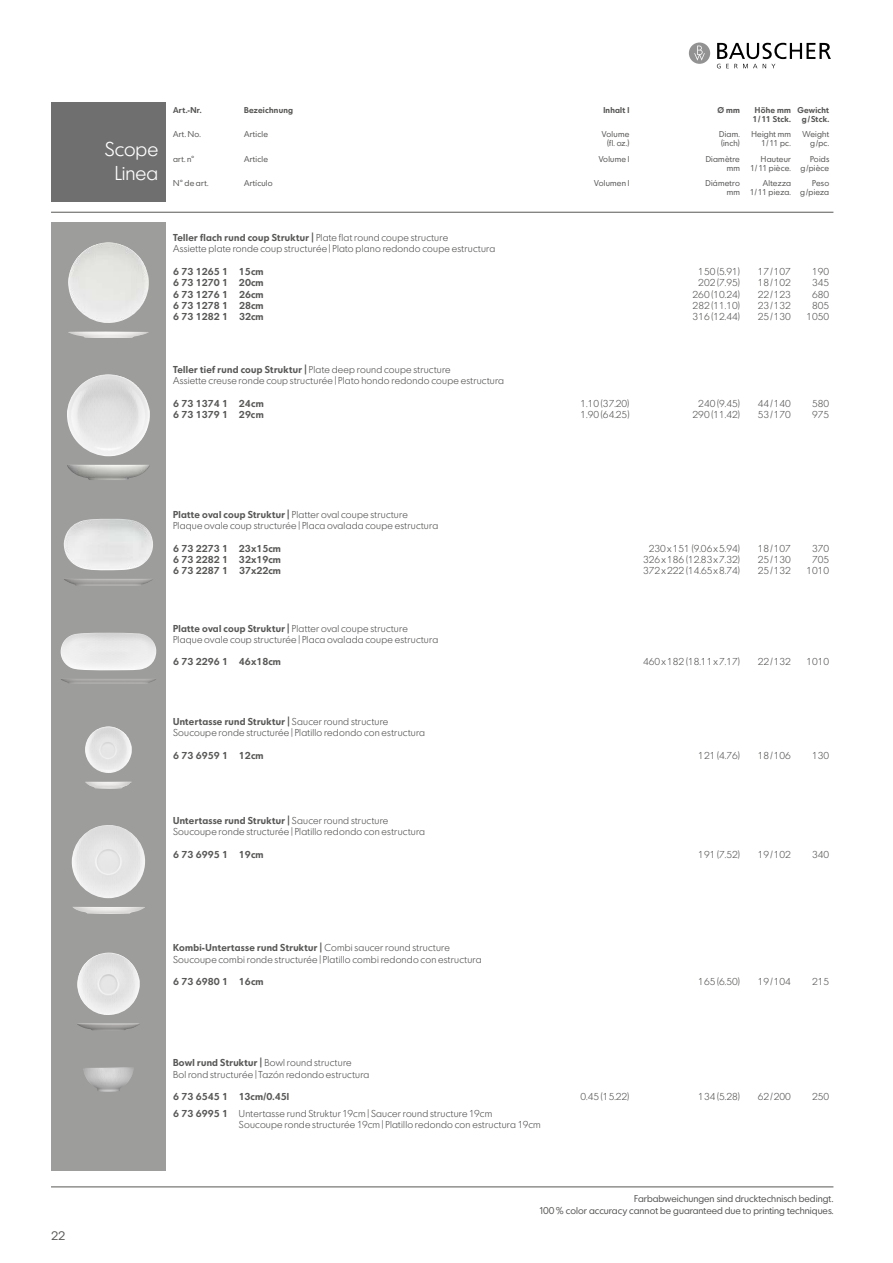
<style>
.page{position:relative;width:893px;height:1263px;background:#fff}
.page>*{position:absolute;margin:0;border:0;box-sizing:border-box;transform-origin:0 0}
.t1{font:300 19.5px/23.4px "Bauscher";color:#fff;text-align:center}
.t2{font:12px "Bauscher";color:#575756}
.t3{font:300 9.75px/11.2px "Bauscher";letter-spacing:.02em;color:#575756}
.t4{font:600 9.75px "Bauscher";color:#575756}
.t5{font:300 9.75px "Bauscher";color:#575756}
.t6{font:9.6px/11.9px "Bauscher";letter-spacing:.005em;color:#575756;text-align:right}
.t7{font:8.25px/9px "Bauscher";letter-spacing:.025em;color:#575756;text-align:right}
.t8{font:600 8.25px/9px "Bauscher";letter-spacing:.03em;color:#575756}
.s1{font-weight:600}
</style>
<div class="page">
<hr style="left:51px;top:1186px;width:782px;height:1px;background:#575756">
<div style="left:51px;top:222px;width:115px;height:949px;background:#9d9d9c"></div>
<hr style="left:51px;top:212px;width:782px;height:1px;background:#575756">
<img style="left:68px;top:242px;width:81px;height:81px;border-radius:40px">
<img style="left:68px;top:331px;width:81px;height:7px">
<img style="left:67px;top:374px;width:83px;height:82px;border-radius:41px">
<img style="left:67px;top:465px;width:83px;height:15px">
<img style="left:64px;top:519px;width:89px;height:51px">
<img style="left:64px;top:579px;width:89px;height:7px">
<img style="left:61px;top:633px;width:95px;height:37px">
<img style="left:61px;top:679px;width:95px;height:4px">
<img style="left:85px;top:726px;width:47px;height:47px;border-radius:23px">
<img style="left:85px;top:781px;width:47px;height:8px">
<img style="left:72px;top:825px;width:73px;height:73px;border-radius:36px">
<img style="left:73px;top:907px;width:72px;height:7px">
<img style="left:77px;top:952px;width:63px;height:63px;border-radius:31px">
<img style="left:77px;top:1023px;width:63px;height:7px">
<img style="left:83px;top:1067px;width:51px;height:25px">
<div style="left:51px;top:102px;width:115px;height:99px;background:#706f6f"></div>
<svg style="left:717px;top:43px;width:114px;height:25px"></svg>
<div style="left:689px;top:43px;width:21px;height:21px;background:#929292;border-radius:50%"></div>
<svg style="left:694px;top:46px;width:11px;height:15px"></svg>
<p class="t2" style="left:51px;top:1228px;width:16px">22</p>
<h1 class="t1" style="left:105px;top:137px;width:55px">Scope<br>Linea</h1>
<p class="t8" style="left:173px;top:105px;width:30px">Art.-Nr.</p>
<p class="t8" style="left:244px;top:105px;width:51px">Bezeichnung</p>
<p class="t8" style="left:603px;top:105px;width:28px">Inhalt l</p>
<p class="t8" style="left:717px;top:105px;width:24px">Ø mm</p>
<p class="t8" style="left:753px;top:105px;width:40px">Höhe mm<br>1/11 Stck.</p>
<p class="t8" style="left:797px;top:105px;width:33px;text-align:center">Gewicht g/Stck.</p>
<p class="t7" style="left:173px;top:130px;width:29px">Art. No.</p>
<p class="t7" style="left:244px;top:130px;width:25px">Article</p>
<p class="t7" style="left:602px;top:130px;width:29px">Volume (fl. oz.)</p>
<p class="t7" style="left:719px;top:130px;width:22px;text-align:left">Diam. (inch)</p>
<p class="t7" style="left:752px;top:130px;width:41px">Height mm<br>1/11 pc.</p>
<p class="t7" style="left:802px;top:130px;width:28px">Weight g/pc.</p>
<p class="t7" style="left:173px;top:154px;width:23px">art. n°</p>
<p class="t7" style="left:244px;top:154px;width:25px">Article</p>
<p class="t7" style="left:599px;top:154px;width:32px">Volume l</p>
<p class="t7" style="left:706px;top:154px;width:36px">Diamètre mm</p>
<p class="t7" style="left:750px;top:154px;width:42px">Hauteur<br>1/11 pièce.</p>
<p class="t7" style="left:800px;top:154px;width:30px">Poids g/pièce</p>
<p class="t7" style="left:173px;top:179px;width:37px">N° de art.</p>
<p class="t7" style="left:244px;top:179px;width:30px">Artículo</p>
<p class="t7" style="left:594px;top:179px;width:37px">Volumen l</p>
<p class="t7" style="left:705px;top:179px;width:36px">Diámetro mm</p>
<p class="t7" style="left:750px;top:179px;width:43px">Altezza<br>1/11 pieza.</p>
<p class="t7" style="left:800px;top:179px;width:30px">Peso g/pieza</p>
<p class="t3" style="left:173px;top:232px;width:324px"><span class="s1">Teller flach rund coup Struktur |</span> Plate flat round coupe structure<br>Assiette plate ronde coup structurée | Plato plano redondo coupe estructura</p>
<p class="t4" style="left:173px;top:266px;width:92px">6 73 1265 1 15cm</p>
<p class="t3" style="left:698px;top:266px;width:43px">150 (5.91)</p>
<p class="t3" style="left:758px;top:266px;width:35px">17/107</p>
<p class="t3" style="left:812px;top:266px;width:19px">190</p>
<p class="t4" style="left:173px;top:277px;width:92px">6 73 1270 1 20cm</p>
<p class="t3" style="left:698px;top:277px;width:43px">202 (7.95)</p>
<p class="t3" style="left:758px;top:277px;width:35px">18/102</p>
<p class="t3" style="left:812px;top:277px;width:19px">345</p>
<p class="t4" style="left:173px;top:288px;width:92px">6 73 1276 1 26cm</p>
<p class="t3" style="left:693px;top:288px;width:49px">260 (10.24)</p>
<p class="t3" style="left:758px;top:288px;width:35px">22/123</p>
<p class="t3" style="left:812px;top:288px;width:19px">680</p>
<p class="t4" style="left:173px;top:300px;width:92px">6 73 1278 1 28cm</p>
<p class="t3" style="left:693px;top:300px;width:49px">282 (11.10)</p>
<p class="t3" style="left:758px;top:300px;width:35px">23/132</p>
<p class="t3" style="left:812px;top:300px;width:19px">805</p>
<p class="t4" style="left:173px;top:311px;width:92px">6 73 1282 1 32cm</p>
<p class="t3" style="left:693px;top:311px;width:49px">316 (12.44)</p>
<p class="t3" style="left:758px;top:311px;width:35px">25/130</p>
<p class="t3" style="left:806px;top:311px;width:24px">1050</p>
<p class="t3" style="left:173px;top:364px;width:333px"><span class="s1">Teller tief rund coup Struktur |</span> Plate deep round coupe structure<br>Assiette creuse ronde coup structurée | Plato hondo redondo coupe estructura</p>
<p class="t4" style="left:173px;top:398px;width:92px">6 73 1374 1 24cm</p>
<p class="t3" style="left:580px;top:398px;width:50px">1.10 (37.20)</p>
<p class="t3" style="left:698px;top:398px;width:43px">240 (9.45)</p>
<p class="t3" style="left:758px;top:398px;width:35px">44/140</p>
<p class="t3" style="left:812px;top:398px;width:19px">580</p>
<p class="t4" style="left:173px;top:409px;width:92px">6 73 1379 1 29cm</p>
<p class="t3" style="left:580px;top:409px;width:50px">1.90 (64.25)</p>
<p class="t3" style="left:693px;top:409px;width:49px">290 (11.42)</p>
<p class="t3" style="left:758px;top:409px;width:35px">53/170</p>
<p class="t3" style="left:812px;top:409px;width:19px">975</p>
<p class="t3" style="left:173px;top:508px;width:267px"><span class="s1">Platte oval coup Struktur |</span> Platter oval coupe structure<br>Plaque ovale coup structurée | Placa ovalada coupe estructura</p>
<p class="t4" style="left:173px;top:542px;width:109px">6 73 2273 1 23x15cm</p>
<p class="t5" style="left:649px;top:542px;width:93px">230x151 (9.06x5.94)</p>
<p class="t3" style="left:758px;top:542px;width:35px">18/107</p>
<p class="t3" style="left:812px;top:542px;width:19px">370</p>
<p class="t4" style="left:173px;top:553px;width:109px">6 73 2282 1 32x19cm</p>
<p class="t5" style="left:643px;top:553px;width:98px">326x186 (12.83x7.32)</p>
<p class="t3" style="left:758px;top:554px;width:35px">25/130</p>
<p class="t3" style="left:812px;top:554px;width:19px">705</p>
<p class="t4" style="left:173px;top:565px;width:109px">6 73 2287 1 37x22cm</p>
<p class="t5" style="left:643px;top:565px;width:98px">372x222 (14.65x8.74)</p>
<p class="t3" style="left:758px;top:565px;width:35px">25/132</p>
<p class="t3" style="left:806px;top:565px;width:24px">1010</p>
<p class="t3" style="left:173px;top:622px;width:267px"><span class="s1">Platte oval coup Struktur |</span> Platter oval coupe structure<br>Plaque ovale coup structurée | Placa ovalada coupe estructura</p>
<p class="t4" style="left:173px;top:656px;width:109px">6 73 2296 1 46x18cm</p>
<p class="t5" style="left:643px;top:656px;width:98px">460x182 (18.11x7.17)</p>
<p class="t3" style="left:758px;top:656px;width:35px">22/132</p>
<p class="t3" style="left:806px;top:656px;width:24px">1010</p>
<p class="t3" style="left:173px;top:716px;width:253px"><span class="s1">Untertasse rund Struktur |</span> Saucer round structure<br>Soucoupe ronde structurée | Platillo redondo con estructura</p>
<p class="t4" style="left:173px;top:750px;width:92px">6 73 6959 1 12cm</p>
<p class="t3" style="left:698px;top:750px;width:43px">121 (4.76)</p>
<p class="t3" style="left:758px;top:750px;width:35px">18/106</p>
<p class="t3" style="left:812px;top:750px;width:19px">130</p>
<p class="t3" style="left:173px;top:814px;width:253px"><span class="s1">Untertasse rund Struktur |</span> Saucer round structure<br>Soucoupe ronde structurée | Platillo redondo con estructura</p>
<p class="t4" style="left:173px;top:848px;width:92px">6 73 6995 1 19cm</p>
<p class="t3" style="left:698px;top:848px;width:43px">191 (7.52)</p>
<p class="t3" style="left:758px;top:848px;width:35px">19/102</p>
<p class="t3" style="left:812px;top:848px;width:19px">340</p>
<p class="t3" style="left:173px;top:942px;width:310px"><span class="s1">Kombi-Untertasse rund Struktur |</span> Combi saucer round structure<br>Soucoupe combi ronde structurée | Platillo combi redondo con estructura</p>
<p class="t4" style="left:173px;top:976px;width:92px">6 73 6980 1 16cm</p>
<p class="t3" style="left:698px;top:976px;width:43px">165 (6.50)</p>
<p class="t3" style="left:758px;top:976px;width:35px">19/104</p>
<p class="t3" style="left:812px;top:976px;width:19px">215</p>
<p class="t3" style="left:173px;top:1057px;width:198px"><span class="s1">Bowl rund Struktur |</span> Bowl round structure<br>Bol rond structurée | Tazón redondo estructura</p>
<p class="t4" style="left:173px;top:1091px;width:118px">6 73 6545 1 13cm/0.45l</p>
<p class="t3" style="left:580px;top:1091px;width:50px">0.45 (15.22)</p>
<p class="t3" style="left:698px;top:1091px;width:43px">134 (5.28)</p>
<p class="t3" style="left:758px;top:1091px;width:35px">62/200</p>
<p class="t3" style="left:812px;top:1091px;width:19px">250</p>
<p class="t3" style="left:239px;top:1108px;width:303px;text-indent:-66px"><span class="s1">6 73 6995 1</span> Untertasse rund Struktur 19cm | Saucer round structure 19cm<br>Soucoupe ronde structurée 19cm | Platillo redondo con estructura 19cm</p>
<p class="t6" style="left:539px;top:1193px;width:296px">Farbabweichungen sind drucktechnisch bedingt.<br>100% color accuracy cannot be guaranteed due to printing techniques.</p>
</div>
